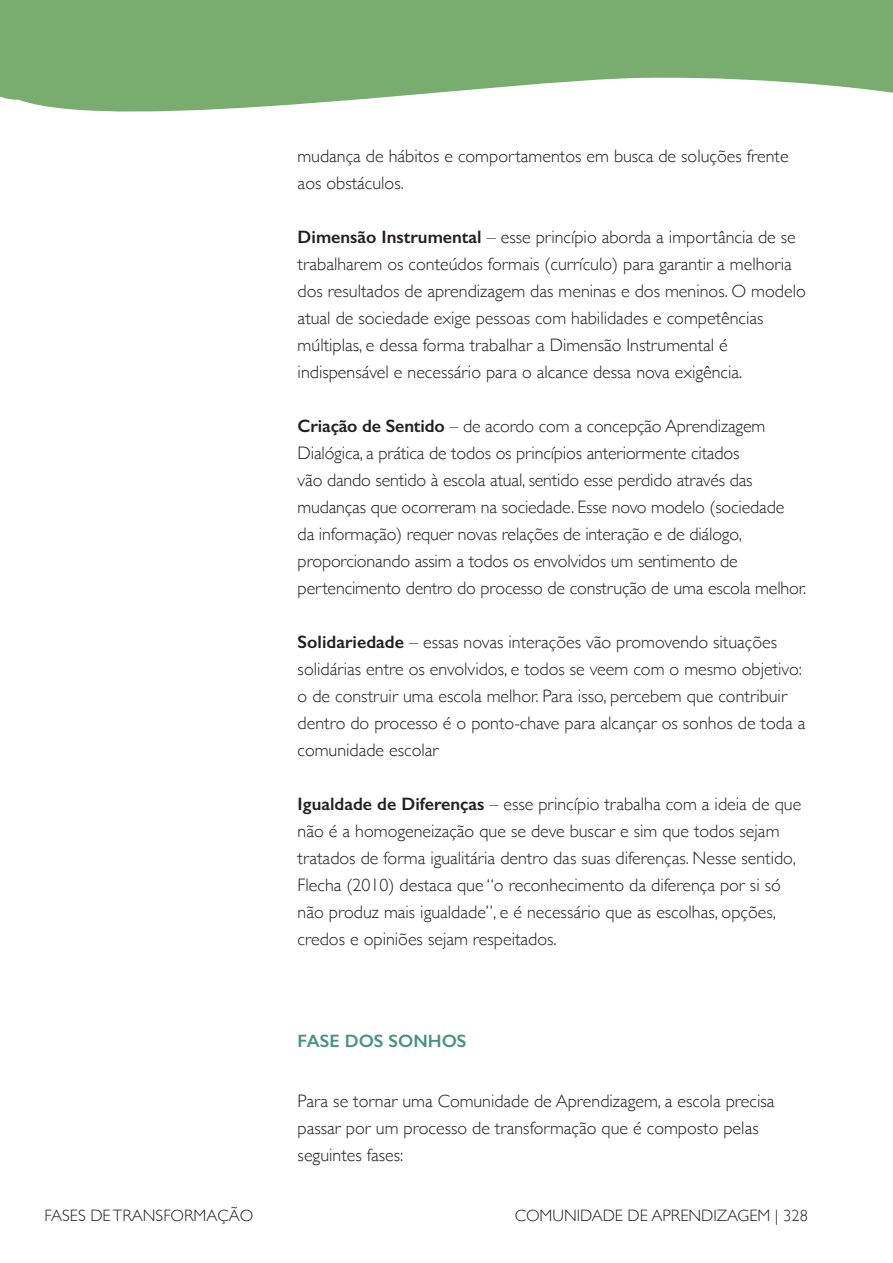
<style>
.page{position:relative;width:893px;height:1263px;background:#fff}
.page>*{position:absolute;margin:0;border:0;box-sizing:border-box;transform-origin:0 0}
.TEXTOO{font:300 18px/27px "Gill Sans";color:#231f20}
.subtitulo{font:600 18px "Gill Sans";color:#489284}
.t1{font:300 16.5px "Gill Sans";color:#231f20}
.s1{font-weight:600}
</style>
<div class="page">
<svg style="left:0;top:0;width:893px;height:112px;fill:#78ad6f"></svg>
<p class="TEXTOO" style="left:298px;top:142px;width:492px">mudança de hábitos e comportamentos em busca de soluções frente aos obstáculos.</p>
<p class="TEXTOO" style="left:298px;top:223px;width:510px"><span class="s1">Dimensão Instrumental</span> – esse princípio aborda a importância de se trabalharem os conteúdos formais (currículo) para garantir a melhoria dos resultados de aprendizagem das meninas e dos meninos. O modelo atual de sociedade exige pessoas com habilidades e competências múltiplas, e dessa forma trabalhar a Dimensão Instrumental é indispensável e necessário para o alcance dessa nova exigência.</p>
<p class="TEXTOO" style="left:298px;top:412px;width:510px"><span class="s1">Criação de Sentido</span> – de acordo com a concepção Aprendizagem Dialógica, a prática de todos os princípios anteriormente citados<br>vão dando sentido à escola atual, sentido esse perdido através das mudanças que ocorreram na sociedade. Esse novo modelo (sociedade<br>da informação) requer novas relações de interação e de diálogo, proporcionando assim a todos os envolvidos um sentimento de pertencimento dentro do processo de construção de uma escola melhor.</p>
<p class="TEXTOO" style="left:298px;top:628px;width:509px"><span class="s1">Solidariedade</span> – essas novas interações vão promovendo situações solidárias entre os envolvidos, e todos se veem com o mesmo objetivo: o de construir uma escola melhor. Para isso, percebem que contribuir dentro do processo é o ponto-chave para alcançar os sonhos de toda a comunidade escolar</p>
<p class="TEXTOO" style="left:298px;top:790px;width:505px"><span class="s1">Igualdade de Diferenças</span> – esse princípio trabalha com a ideia de que não é a homogeneização que se deve buscar e sim que todos sejam tratados de forma igualitária dentro das suas diferenças. Nesse sentido, Flecha (2010) destaca que “o reconhecimento da diferença por si só não produz mais igualdade”, e é necessário que as escolhas, opções, credos e opiniões sejam respeitados.</p>
<p class="subtitulo" style="left:298px;top:1030px;width:170px">FASE DOS SONHOS</p>
<p class="TEXTOO" style="left:298px;top:1087px;width:478px">Para se tornar uma Comunidade de Aprendizagem, a escola precisa passar por um processo de transformação que é composto pelas seguintes fases:</p>
<p class="t1" style="left:45px;top:1203px;width:210px">FASES DE TRANSFORMAÇÃO</p>
<p class="t1" style="left:515px;top:1203px;width:295px">COMUNIDADE DE APRENDIZAGEM | 328</p>
</div>
